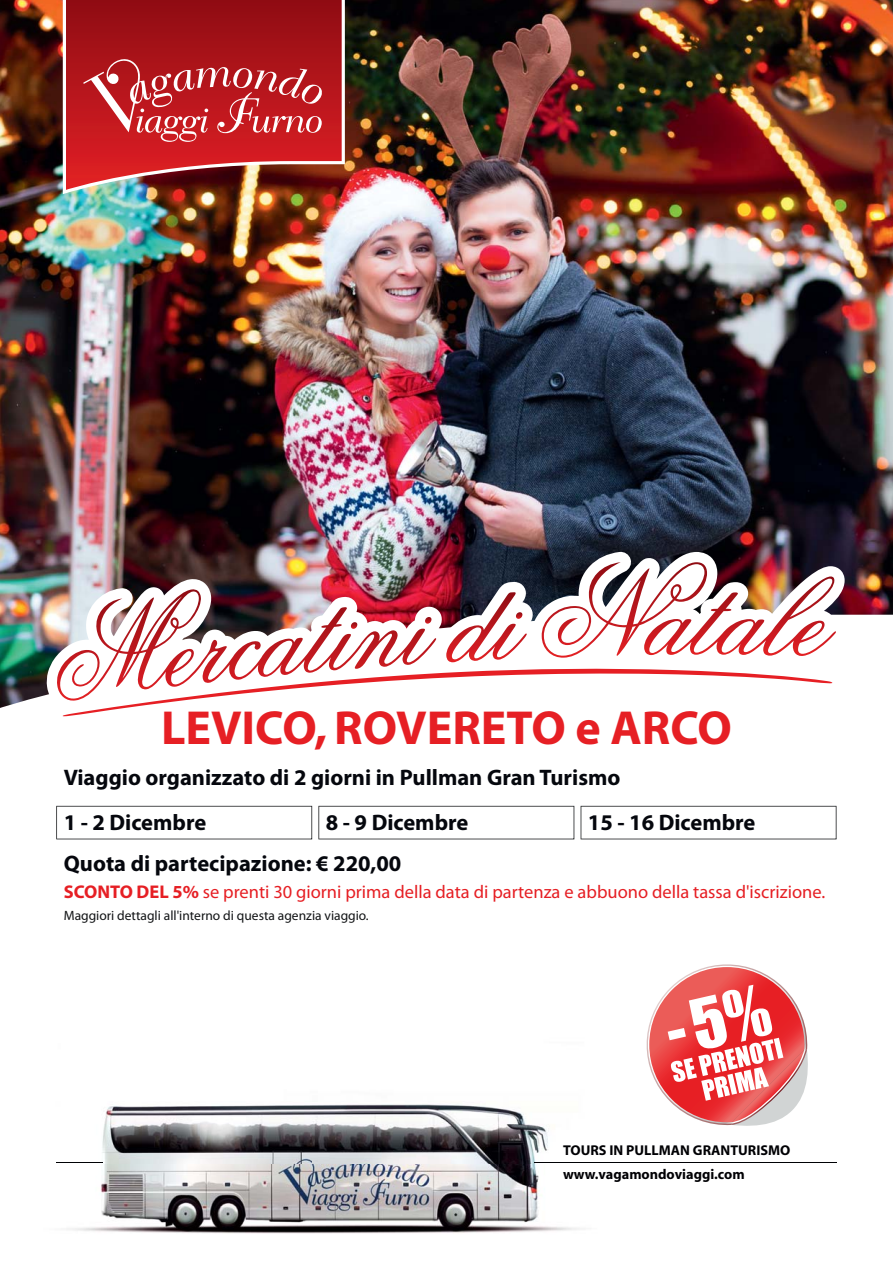
<style>
.page{position:relative;width:893px;height:1263px;background:#fff}
.page>*{position:absolute;margin:0;border:0;box-sizing:border-box;transform-origin:0 0}
.t1{font:700 48px "Myriad";color:#e61f24}
.t2{font:700 22.5px "Myriad Pro";color:#05070d}
.t3{font:18.45px "Myriad Pro";color:#e61f24}
.t4{font:700 14.25px/24px "Myriad";color:#000104}
.t5{font:13.5px "Myriad Pro";color:#111315}
.s1{font-weight:700}
</style>
<div class="page">
<img style="left:56px;top:1104px;width:781px;height:130px">
<hr style="left:57px;top:1162px;width:46px;height:1px;background:#000104">
<hr style="left:534px;top:1162px;width:302px;height:1px;background:#000104">
<img style="left:0;top:0;width:893px;height:708px">
<img style="left:46px;top:551px;width:800px;height:157px">
<img style="left:63px;top:562px;width:773px;height:154px">
<img style="left:63px;top:0;width:282px;height:194px">
<svg style="left:66px;top:0;width:276px;height:190px;background:#a61e22"></svg>
<svg style="left:83px;top:56px;width:239px;height:86px;background:#c53b40"></svg>
<svg style="left:639px;top:964px;width:171px;height:164px"></svg>
<svg style="left:56px;top:806px;width:256px;height:33px"></svg>
<svg style="left:318px;top:806px;width:256px;height:33px"></svg>
<svg style="left:581px;top:806px;width:255px;height:33px"></svg>
<h1 class="t1" style="left:161px;top:709px;width:572px">LEVICO, ROVERETO e ARCO</h1>
<p class="t2" style="left:64px;top:769px;width:558px">Viaggio organizzato di 2 giorni in Pullman Gran Turismo</p>
<p class="t2" style="left:64px;top:814px;width:144px">1 - 2 Dicembre</p>
<p class="t2" style="left:326px;top:814px;width:144px">8 - 9 Dicembre</p>
<p class="t2" style="left:588px;top:814px;width:169px">15 - 16 Dicembre</p>
<p class="t2" style="left:64px;top:855px;width:339px">Quota di partecipazione: € 220,00</p>
<p class="t3" style="left:64px;top:885px;width:763px"><span class="s1">SCONTO DEL 5%</span> se prenti 30 giorni prima della data di partenza e abbuono della tassa d'iscrizione.</p>
<p class="t5" style="left:64px;top:911px;width:306px">Maggiori dettagli all'interno di questa agenzia viaggio.</p>
<p class="t4" style="left:563px;top:1139px;width:229px">TOURS IN PULLMAN GRANTURISMO www.vagamondoviaggi.com</p>
</div>
